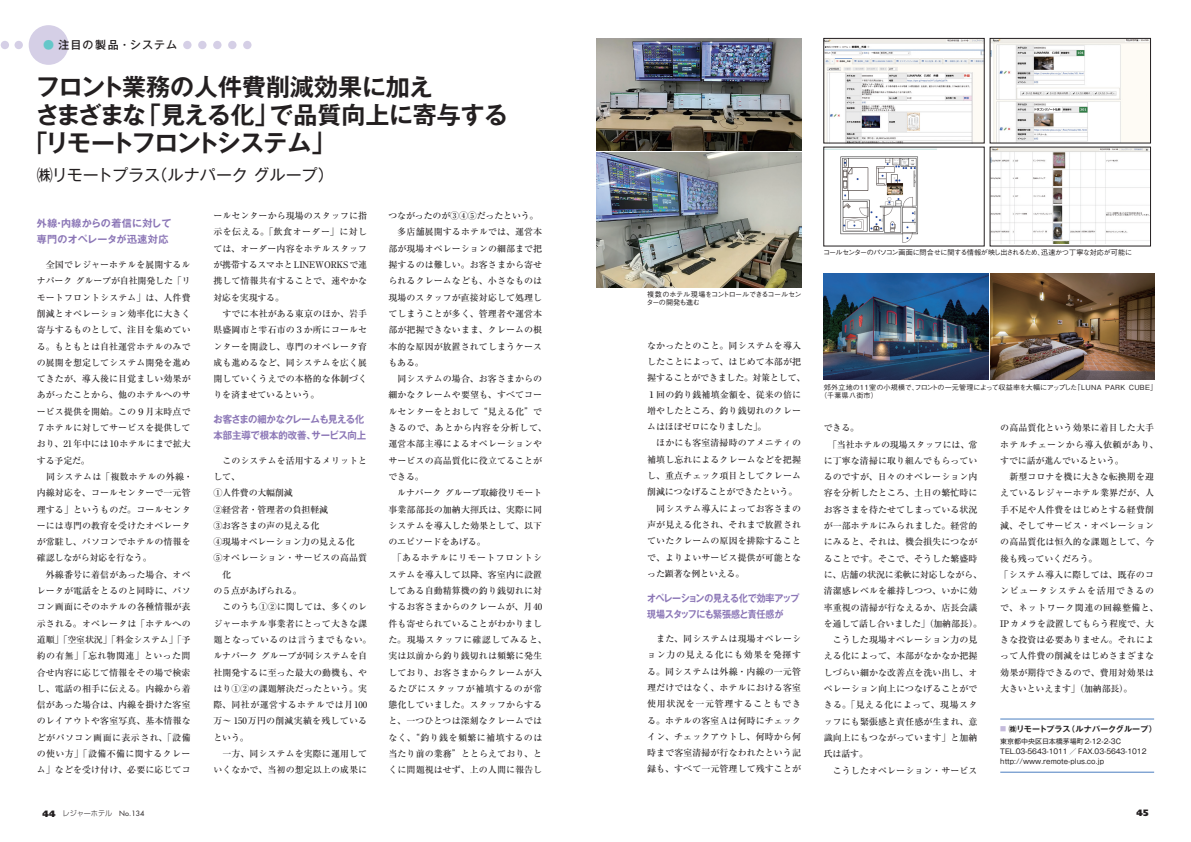
<style>
.page{position:relative;width:1191px;height:842px;background:#fff}
.page>*{position:absolute;margin:0;border:0;box-sizing:border-box;transform-origin:0 0}
.t1{font:700 24px "Gothic MB101 Pro De";letter-spacing:-.02em;color:#231f20}
.t2{font:700 24px "Gothic MB101 Pro De";color:#231f20}
.t3{font:700 24px "Gothic MB101 Pro De";letter-spacing:-.07em;color:#231f20}
.t4{font:16px "Gothic MB101 Pro";letter-spacing:-.01em;color:#231f20}
.t5{font:500 11px "Gothic MB101 Pro";letter-spacing:.11em;color:#231f20}
.t6{font:700 10px/16px "Gothic MB101 Pro De";letter-spacing:-.045em;color:#8b76b6;scale:.9 1}
.t7{font:700 10px/16px "Gothic MB101 Pro De";letter-spacing:-.025em;color:#8b76b6;scale:.94 1}
.t8{font:700 10px/16px "Gothic MB101 Pro De";letter-spacing:.03em;color:#8b76b6}
.t9{font:900 9.2px "Frutiger";color:#231f20}
.t10{font:500 9px/16.3px "Ryumin Pro";letter-spacing:.005em;color:#231f20}
.t11{font:500 9px "Ryumin Pro";letter-spacing:-.02em;color:#231f20}
.t12{font:500 9px "Ryumin Pro";letter-spacing:.04em;color:#231f20}
.t13{font:700 8px "Gothic MB101 Pro De";letter-spacing:.01em;color:#231f20}
.t14{font:500 7.1px/8px "Gothic BBB Pro";letter-spacing:-.06em;color:#231f20}
.t15{font:500 7.1px/8px "Gothic BBB Pro";letter-spacing:.025em;color:#231f20}
.t16{font:300 7.1px "Shin Go Pro";color:#231f20}
.t17{font:7px/10px "Gothic MB101 Pro";color:#231f20}
.s1{color:#65c7c9}
.s2{font-family:"Frutiger";font-weight:900;font-size:9.2px}
.s3{font-family:"Futura";font-weight:400}
.s4{font-family:"Koz Min Pr 6 N";font-weight:400}
.s5{font-size:6px;color:#c4badb}
</style>
<div class="page">
<hr style="left:1000px;top:719px;width:154px;height:1px;background:#4a7ec0">
<hr style="left:1000px;top:772px;width:154px;height:1px;background:#4a7ec0">
<img style="left:596px;top:38px;width:205px;height:112px">
<img style="left:596px;top:152px;width:205px;height:136px">
<img style="left:825px;top:40px;width:157px;height:101px">
<div style="left:823px;top:38px;width:161px;height:105px;border:1px solid #231f20"></div>
<img style="left:825px;top:149px;width:112px;height:94px">
<img style="left:992px;top:149px;width:156px;height:94px">
<img style="left:992px;top:40px;width:156px;height:101px">
<div style="left:990px;top:38px;width:160px;height:105px;border:1px solid #231f20"></div>
<img style="left:823px;top:273px;width:165px;height:107px">
<img style="left:990px;top:273px;width:164px;height:107px">
<div style="left:29px;top:25px;width:39px;height:40px;background:#d5cfe6;border-radius:50%"></div>
<div style="left:15px;top:41px;width:8px;height:8px;background:#d5cfe6;border-radius:50%"></div>
<div style="left:198px;top:41px;width:8px;height:8px;background:#d5cfe6;border-radius:50%"></div>
<div style="left:228px;top:41px;width:8px;height:8px;background:#d5cfe6;border-radius:50%"></div>
<div style="left:213px;top:41px;width:8px;height:8px;background:#d5cfe6;border-radius:50%"></div>
<div style="left:243px;top:41px;width:8px;height:8px;background:#d5cfe6;border-radius:50%"></div>
<div style="left:1px;top:41px;width:8px;height:8px;background:#d5cfe6;border-radius:50%"></div>
<div style="left:183px;top:41px;width:8px;height:8px;background:#d5cfe6;border-radius:50%"></div>
<p class="t5" style="left:43px;top:36px;width:136px"><span class="s1">●</span> 注目の製品・システム</p>
<h1 class="t2" style="left:36px;top:67px;width:399px">フロント業務の人件費削減効果に加え</h1>
<h1 class="t1" style="left:36px;top:95px;width:474px">さまざまな「見える化」で品質向上に寄与する</h1>
<h1 class="t3" style="left:24px;top:123px;width:313px">「リモートフロントシステム」</h1>
<h2 class="t4" style="left:37px;top:162px;width:299px">㈱リモートプラス（ルナパーク グループ）</h2>
<p class="t8" style="left:37px;top:214px;width:136px">外線・内線からの着信に対して専門のオペレータが迅速対応</p>
<p class="t10" style="left:37px;top:256px;width:158px">　全国でレジャーホテルを展開するルナパーク グループが自社開発した「リモートフロントシステム」は、人件費削減とオペレーション効率化に大きく寄与するものとして、注目を集めている。もともとは自社運営ホテルのみでの展開を想定してシステム開発を進めてきたが、導入後に目覚ましい効果があがったことから、他のホテルへのサービス提供を開始。この９月末時点で<br>７ホテルに対してサービスを提供しており、21年中には10ホテルにまで拡大する予定だ。<br>　同システムは「複数ホテルの外線・内線対応を、コールセンターで一元管理する」というものだ。コールセンターには専門の教育を受けたオペレータが常駐し、パソコンでホテルの情報を確認しながら対応を行なう。<br>　外線番号に着信があった場合、オペレータが電話をとるのと同時に、パソコン画面にそのホテルの各種情報が表示される。オペレータは「ホテルへの道順」「空室状況」「料金システム」「予約の有無」「忘れ物関連」といった問合せ内容に応じて情報をその場で検索し、電話の相手に伝える。内線から着信があった場合は、内線を掛けた客室のレイアウトや客室写真、基本情報などがパソコン画面に表示され、「設備の使い方」「設備不備に関するクレーム」などを受け付け、必要に応じてコ</p>
<p class="t16" style="left:43px;top:807px;width:103px"><span class="s2">44</span>　レジャーホテル　<span class="s3">No.134</span></p>
<p class="t10" style="left:213px;top:207px;width:155px">ールセンターから現場のスタッフに指示を伝える。「飲食オーダー」に対しては、オーダー内容をホテルスタッフが携帯するスマホとLINEWORKSで連携して情報共有することで、速やかな対応を実現する。<br>　すでに本社がある東京のほか、岩手県盛岡市と雫石市の３か所にコールセンターを開設し、専門のオペレータ育成も進めるなど、同システムを広く展開していくうえでの本格的な体制づくりを済ませているという。</p>
<p class="t7" style="left:213px;top:410px;width:164px">お客さまの細かなクレームも見える化本部主導で根本的改善、サービス向上</p>
<p class="t10" style="left:213px;top:451px;width:155px">　このシステムを活用するメリットと</p>
<p class="t10" style="left:213px;top:468px;width:28px">して、</p>
<p class="t11" style="left:213px;top:486px;width:81px">①人件費の大幅削減</p>
<p class="t11" style="left:213px;top:502px;width:116px">②経営者・管理者の負担軽減</p>
<p class="t11" style="left:213px;top:518px;width:108px">③お客さまの声の見える化</p>
<p class="t11" style="left:213px;top:535px;width:143px">④現場オペレーション力の見える化</p>
<p class="t10" style="left:213px;top:549px;width:155px">⑤オペレーション・サービスの高品質</p>
<p class="t10" style="left:222px;top:565px;width:10px">化</p>
<p class="t11" style="left:213px;top:584px;width:90px">の５点があげられる。</p>
<p class="t10" style="left:213px;top:598px;width:155px">　このうち①②に関しては、多くのレ</p>
<p class="t10" style="left:213px;top:614px;width:155px">ジャーホテル事業者にとって大きな課</p>
<p class="t12" style="left:213px;top:632px;width:160px">題となっているのは言うまでもない。</p>
<p class="t11" style="left:213px;top:649px;width:155px">ルナパーク グループが同システムを自</p>
<p class="t10" style="left:213px;top:663px;width:155px">社開発するに至った最大の動機も、や</p>
<p class="t10" style="left:213px;top:680px;width:155px">はり①②の課題解決だったという。実</p>
<p class="t12" style="left:213px;top:698px;width:155px">際、同社が運営するホテルでは月100</p>
<p class="t10" style="left:213px;top:712px;width:155px">万〜 150万円の削減実績を残している</p>
<p class="t10" style="left:213px;top:728px;width:37px">という。</p>
<p class="t10" style="left:213px;top:745px;width:155px">　一方、同システムを実際に運用して</p>
<p class="t10" style="left:213px;top:761px;width:155px">いくなかで、当初の想定以上の成果に</p>
<p class="t10" style="left:388px;top:207px;width:160px">つながったのが③④⑤だったという。　多店舗展開するホテルでは、運営本部が現場オペレーションの細部まで把握するのは難しい。お客さまから寄せられるクレームなども、小さなものは現場のスタッフが直接対応して処理してしまうことが多く、管理者や運営本部が把握できないまま、クレームの根本的な原因が放置されてしまうケースもある。<br>　同システムの場合、お客さまからの細かなクレームや要望も、すべてコールセンターをとおして“見える化”できるので、あとから内容を分析して、運営本部主導によるオペレーションやサービスの高品質化に役立てることができる。<br>　ルナパーク グループ取締役リモート事業部部長の加納大<span class="s4">揮</span>氏は、実際に同システムを導入した効果として、以下のエピソードをあげる。<br>　「あるホテルにリモートフロントシステムを導入して以降、客室内に設置してある自動精算機の釣り銭切れに対するお客さまからのクレームが、月40件も寄せられていることがわかりました。現場スタッフに確認してみると、実は以前から釣り銭切れは頻繁に発生しており、お客さまからクレームが入るたびにスタッフが補填するのが常態化していました。スタッフからすると、一つひとつは深刻なクレームではなく、“釣り銭を頻繁に補填するのは当たり前の業務”ととらえており、とくに問題視はせず、上の人間に報告し</p>
<p class="t14" style="left:646px;top:289px;width:156px">複数のホテル現場をコントロールできるコールセンターの開発も進む</p>
<p class="t10" style="left:647px;top:336px;width:160px">なかったとのこと。同システムを導入したことによって、はじめて本部が把握することができました。対策として、<br>１回の釣り銭補填金額を、従来の倍に増やしたところ、釣り銭切れのクレームはほぼゼロになりました」。<br>　ほかにも客室清掃時のアメニティの補填し忘れによるクレームなどを把握し、重点チェック項目としてクレーム削減につなげることができたという。　同システム導入によってお客さまの声が見える化され、それまで放置されていたクレームの原因を排除することで、よりよいサービス提供が可能となった顕著な例といえる。</p>
<p class="t6" style="left:647px;top:589px;width:171px">オペレーションの見える化で効率アップ現場スタッフにも緊張感と責任感が</p>
<p class="t10" style="left:647px;top:630px;width:155px;text-align:justify">　また、同システムは現場オペレーション力の見える化にも効果を発揮する。同システムは外線・内線の一元管理だけではなく、ホテルにおける客室使用状況を一元管理することもできる。ホテルの客室Aは何時にチェックイン、チェックアウトし、何時から何時まで客室清掃が行なわれたという記録も、すべて一元管理して残すことが</p>
<p class="t14" style="left:823px;top:248px;width:311px">コールセンターのパソコン画面に問合せに関する情報が映し出されるため、迅速かつ丁寧な対応が可能に</p>
<p class="t15" style="left:820px;top:383px;width:339px;text-indent:4px">郊外立地の11室の小規模で、フロントの一元管理によって収益率を大幅にアップした「LUNA PARK CUBE」（千葉県八街市）</p>
<p class="t10" style="left:823px;top:419px;width:160px">できる。<br>　「当社ホテルの現場スタッフには、常に丁寧な清掃に取り組んでもらっているのですが、日々のオペレーション内容を分析したところ、土日の繁忙時にお客さまを待たせてしまっている状況が一部ホテルにみられました。経営的にみると、それは、機会損失につながることです。そこで、そうした繁盛時に、店舗の状況に柔軟に対応しながら、清潔感レベルを維持しつつ、いかに効率重視の清掃が行なえるか、店長会議を通して話し合いました」（加納部長）。　こうした現場オペレーション力の見える化によって、本部がなかなか把握しづらい細かな改善点を洗い出し、オペレーション向上につなげることができる。「見える化によって、現場スタッフにも緊張感と責任感が生まれ、意識向上にもつながっています」と加納氏は話す。<br>　こうしたオペレーション・サービス</p>
<p class="t10" style="left:999px;top:419px;width:161px">の高品質化という効果に着目した大手ホテルチェーンから導入依頼があり、すでに話が進んでいるという。<br>　新型コロナを機に大きな転換期を迎えているレジャーホテル業界だが、人手不足や人件費をはじめとする経費削減、そしてサービス・オペレーションの高品質化は恒久的な課題として、今後も残っていくだろう。<br>「システム導入に際しては、既存のコンピュータシステムを活用できるので、ネットワーク関連の回線整備と、<br>IPカメラを設置してもらう程度で、大きな投資は必要ありません。それによって人件費の削減をはじめさまざまな効果が期待できるので、費用対効果は大きいといえます」（加納部長）。</p>
<p class="t13" style="left:1000px;top:722px;width:158px"><span class="s5">■</span> ㈱リモートプラス（ルナパークグループ）</p>
<p class="t17" style="left:1000px;top:735px;width:148px">東京都中央区日本橋茅場町2-12-2-3C<br>TEL.03-5643-1011 ／ FAX.03-5643-1012 http://www.remote-plus.co.jp</p>
<p class="t9" style="left:1136px;top:807px;width:13px">45</p>
</div>
